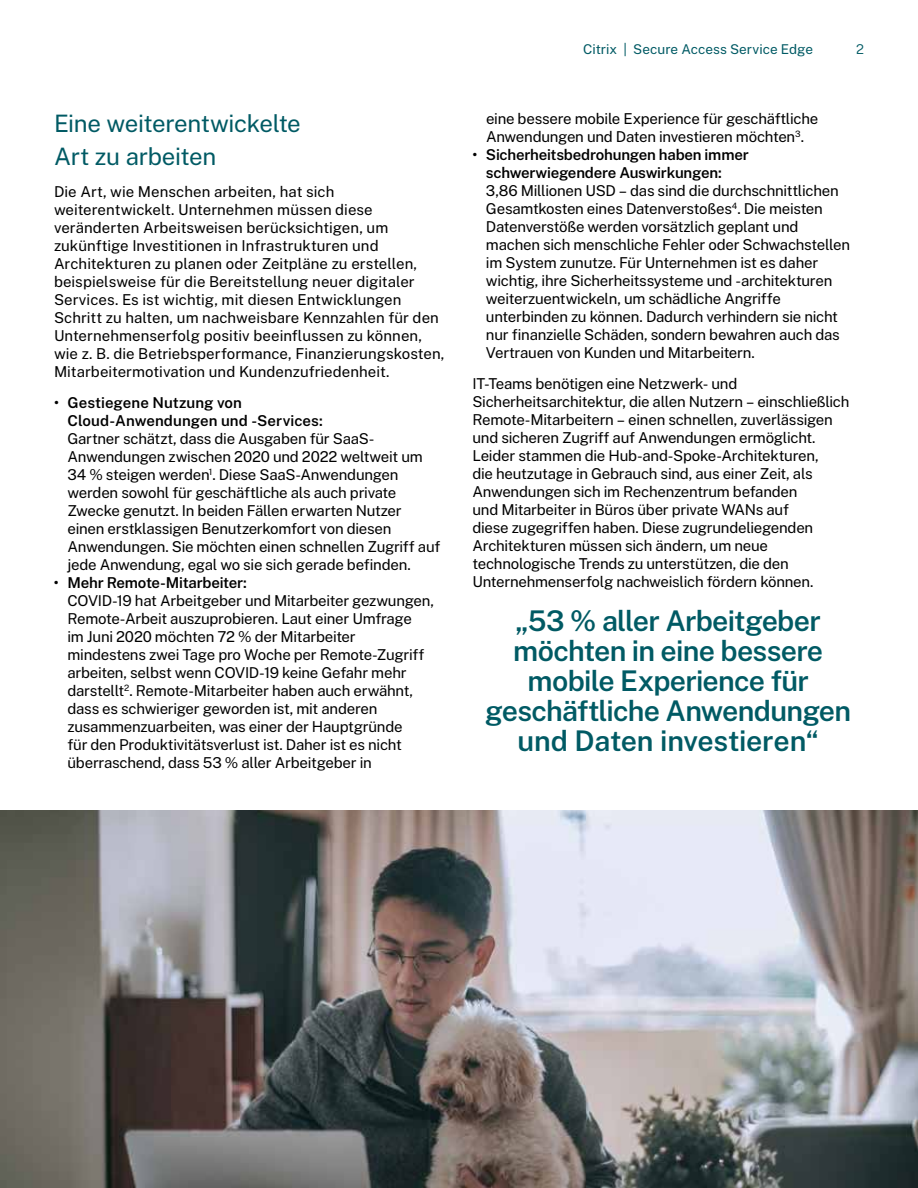
<style>
.page{position:relative;width:918px;height:1188px;background:#fff}
.page>*{position:absolute;margin:0;border:0;box-sizing:border-box;transform-origin:0 0}
.t1{font:600 28.5px/30px "Public Sans";letter-spacing:-.025em;color:#005a64;text-align:center}
.t2{font:24px/33px "Public Sans";letter-spacing:-.015em;color:#005a64}
.t3{font:15px/18px "Public Sans";letter-spacing:-.015em;color:#000}
.t4{font:15px/18px "Public Sans";letter-spacing:.005em;color:#000}
.t5{font:600 15px/18px "Public Sans";letter-spacing:-.015em;color:#000}
.t6{font:600 15px/18px "Public Sans";letter-spacing:.005em;color:#000}
.t7{font:13.5px "Public Sans";color:#005a64}
.t8{font:300 13.5px "Public Sans";color:#005a64}
</style>
<div class="page">
<img style="left:0;top:810px;width:918px;height:378px">
<h2 class="t2" style="left:54px;top:105px;width:248px">Eine weiterentwickelte<br>Art zu arbeiten</h2>
<p class="t4" style="left:54px;top:181px;width:392px">Die Art, wie Menschen arbeiten, hat sich weiterentwickelt. Unternehmen müssen diese veränderten Arbeitsweisen berücksichtigen, um zukünftige Investitionen in Infrastrukturen und Architekturen zu planen oder Zeitpläne zu erstellen, beispielsweise für die Bereitstellung neuer digitaler Services. Es ist wichtig, mit diesen Entwicklungen Schritt zu halten, um nachweisbare Kennzahlen für den Unternehmenserfolg positiv beeinflussen zu können, wie z. B. die Betriebsperformance, Finanzierungskosten, Mitarbeitermotivation und Kundenzufriedenheit.</p>
<p class="t6" style="left:67px;top:393px;width:257px;text-indent:-13px">• Gestiegene Nutzung von<br>Cloud-Anwendungen und -Services:</p>
<p class="t3" style="left:67px;top:429px;width:374px">Gartner schätzt, dass die Ausgaben für SaaS-Anwendungen zwischen 2020 und 2022 weltweit um 34 % steigen werden<sup>1</sup>. Diese SaaS-Anwendungen werden sowohl für geschäftliche als auch private Zwecke genutzt. In beiden Fällen erwarten Nutzer einen erstklassigen Benutzerkomfort von diesen Anwendungen. Sie möchten einen schnellen Zugriff auf jede Anwendung, egal wo sie sich gerade befinden.</p>
<p class="t5" style="left:54px;top:573px;width:194px">• Mehr Remote-Mitarbeiter:</p>
<p class="t3" style="left:67px;top:591px;width:368px">COVID-19 hat Arbeitgeber und Mitarbeiter gezwungen, Remote-Arbeit auszuprobieren. Laut einer Umfrage<br>im Juni 2020 möchten 72 % der Mitarbeiter mindestens zwei Tage pro Woche per Remote-Zugriff arbeiten, selbst wenn COVID-19 keine Gefahr mehr darstellt<sup>2</sup>. Remote-Mitarbeiter haben auch erwähnt, dass es schwieriger geworden ist, mit anderen zusammenzuarbeiten, was einer der Hauptgründe<br>für den Produktivitätsverlust ist. Daher ist es nicht überraschend, dass 53 % aller Arbeitgeber in</p>
<p class="t7" style="left:583px;top:39px;width:231px">Citrix | Secure Access Service Edge</p>
<p class="t8" style="left:856px;top:39px;width:9px">2</p>
<p class="t3" style="left:486px;top:108px;width:334px">eine bessere mobile Experience für geschäftliche<br>Anwendungen und Daten investieren möchten<sup>3</sup>.</p>
<p class="t5" style="left:486px;top:144px;width:264px;text-indent:-14px">• Sicherheitsbedrohungen haben immer schwerwiegendere Auswirkungen:</p>
<p class="t3" style="left:486px;top:180px;width:366px">3,86 Millionen USD – das sind die durchschnittlichen Gesamtkosten eines Datenverstoßes<sup>4</sup>. Die meisten Datenverstöße werden vorsätzlich geplant und machen sich menschliche Fehler oder Schwachstellen im System zunutze. Für Unternehmen ist es daher wichtig, ihre Sicherheitssysteme und -architekturen weiterzuentwickeln, um schädliche Angriffe unterbinden zu können. Dadurch verhindern sie nicht nur finanzielle Schäden, sondern bewahren auch das Vertrauen von Kunden und Mitarbeitern.</p>
<p class="t3" style="left:472px;top:374px;width:378px">IT-Teams benötigen eine Netzwerk- und Sicherheitsarchitektur, die allen Nutzern – einschließlich Remote-Mitarbeitern – einen schnellen, zuverlässigen und sicheren Zugriff auf Anwendungen ermöglicht.<br>Leider stammen die Hub-and-Spoke-Architekturen,<br>die heutzutage in Gebrauch sind, aus einer Zeit, als Anwendungen sich im Rechenzentrum befanden<br>und Mitarbeiter in Büros über private WANs auf<br>diese zugegriffen haben. Diese zugrundeliegenden Architekturen müssen sich ändern, um neue technologische Trends zu unterstützen, die den Unternehmenserfolg nachweislich fördern können.</p>
<h1 class="t1" style="left:485px;top:603px;width:368px">„53 % aller Arbeitgeber möchten in eine bessere mobile Experience für geschäftliche Anwendungen und Daten investieren“</h1>
</div>
